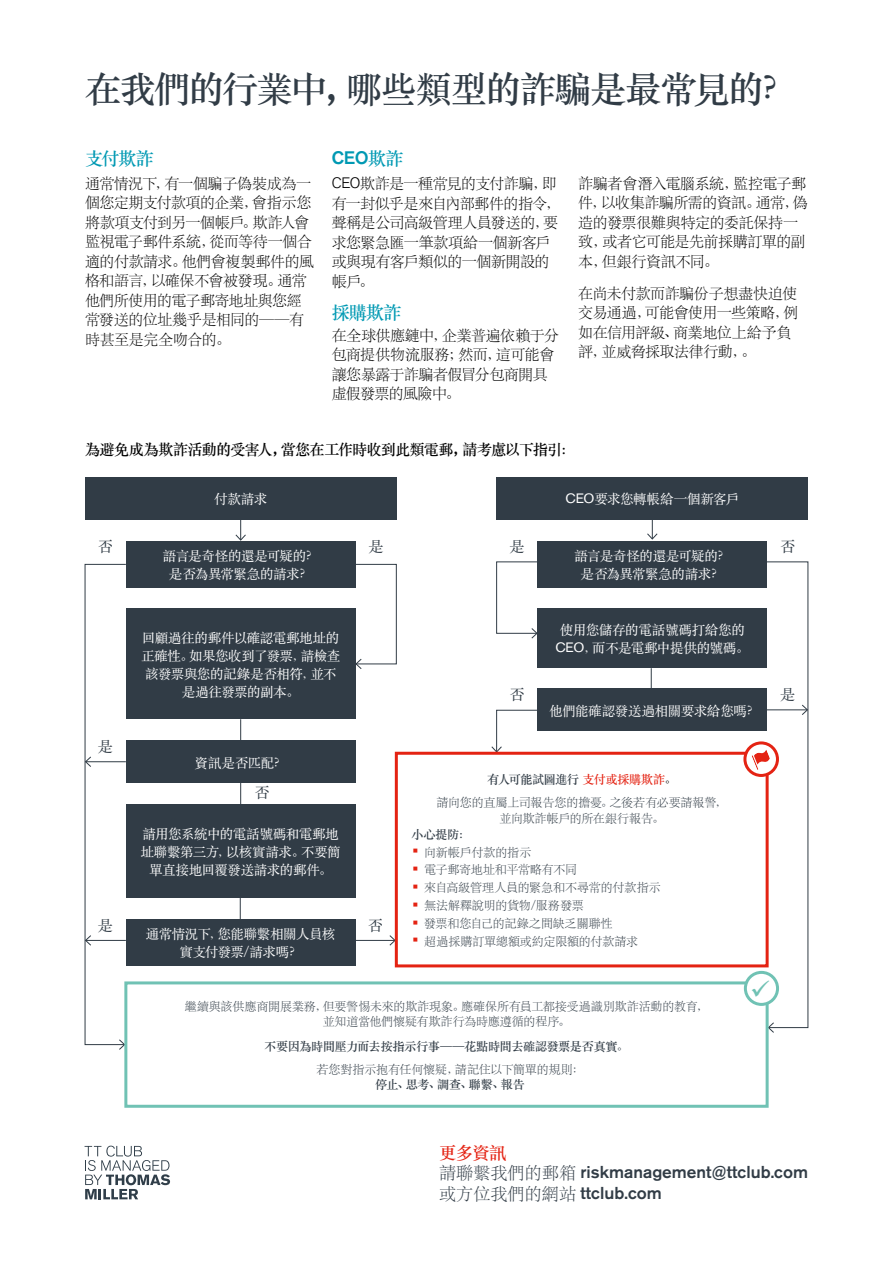
<style>
.page{position:relative;width:893px;height:1263px;background:#fff}
.page>*{position:absolute;margin:0;border:0;box-sizing:border-box;transform-origin:0 0}
.t1{font:36px "ST Songti SC Bold";letter-spacing:-.035em;color:#313c46}
.t2{font:18px "ST Songti SC Bold";letter-spacing:-.04em;color:#0099b3}
.t3{font:500 18px "Akzidenz Grotesk BE";color:#0099b3}
.t4{font:500 17.1px/20.5px "Akzidenz Grotesk BE";color:#313c46}
.t5{font:17.1px "ST Songti SC Bold";color:#e42313}
.t6{font:15px/19.5px "ST Songti SC Light";letter-spacing:-.03em;color:#000}
.t7{font:15px "ST Songti SC Bold";letter-spacing:-.045em;color:#000}
.t8{font:15px "ST Songti SC Regular";color:#313c46}
.t9{font:13.5px/18px "ST Songti SC Regular";letter-spacing:-.03em;color:#fff;text-align:center}
.t10{font:12px/15.8px "ST Songti SC Light";letter-spacing:-.01em;color:#313c46;text-align:center}
.t11{font:12px "ST Songti SC Bold";letter-spacing:-.025em;color:#313c46}
.s1{font-family:"ST Songti SC Bold";font-weight:400}
.s2{font-family:"Akzidenz Grotesk BE";font-weight:300}
.s3{font-family:"Akzidenz Grotesk BE"}
.s4{color:#e42313}
.s5{color:#000}
.s6{font-family:"Akzidenz Grotesk BE";font-weight:300;font-size:18px;color:#e42313}
.s7{font-family:"ST Songti SC Light";font-weight:400}
</style>
<div class="page">
<svg style="left:491px;top:709px;width:55px;height:43px"></svg>
<svg style="left:496px;top:561px;width:49px;height:78px"></svg>
<hr style="left:355px;top:940px;width:40px;height:1px;background:#313c46">
<svg style="left:389px;top:934px;width:6px;height:12px"></svg>
<hr style="left:240px;top:719px;width:1px;height:89px;background:#313c46">
<svg style="left:355px;top:564px;width:42px;height:106px"></svg>
<svg style="left:240px;top:898px;width:1px;height:21px"></svg>
<svg style="left:84px;top:564px;width:43px;height:486px"></svg>
<svg style="left:651px;top:668px;width:1px;height:21px"></svg>
<svg style="left:85px;top:1146px;width:85px;height:53px"></svg>
<div style="left:497px;top:477px;width:311px;height:42px;background:#313c46"></div>
<div style="left:85px;top:477px;width:311px;height:42px;background:#313c46"></div>
<div style="left:126px;top:541px;width:229px;height:46px;background:#313c46"></div>
<div style="left:537px;top:541px;width:230px;height:46px;background:#313c46"></div>
<div style="left:537px;top:609px;width:230px;height:59px;background:#313c46"></div>
<div style="left:537px;top:689px;width:230px;height:42px;background:#313c46"></div>
<div style="left:126px;top:609px;width:229px;height:110px;background:#313c46"></div>
<div style="left:126px;top:740px;width:229px;height:43px;background:#313c46"></div>
<div style="left:126px;top:804px;width:229px;height:94px;background:#313c46"></div>
<div style="left:395px;top:752px;width:374px;height:215px;border:3px solid #e42313"></div>
<div style="left:126px;top:919px;width:229px;height:47px;background:#313c46"></div>
<div style="left:124px;top:981px;width:645px;height:127px;border:3px solid #70c2b4"></div>
<svg style="left:745px;top:743px;width:32px;height:32px"></svg>
<div style="left:743px;top:741px;width:36px;height:36px;border:3px solid #e42313;border-radius:50%"></div>
<svg style="left:745px;top:972px;width:32px;height:32px"></svg>
<div style="left:744px;top:971px;width:35px;height:35px;border:3px solid #70c2b4;border-radius:50%"></div>
<svg style="left:235px;top:519px;width:12px;height:22px"></svg>
<svg style="left:646px;top:519px;width:12px;height:21px"></svg>
<svg style="left:752px;top:561px;width:57px;height:472px"></svg>
<h1 class="t1" style="left:85px;top:66px;width:713px">在我們的行業中，哪些類型的詐騙是最常見的？</h1>
<p class="t2" style="left:85px;top:147px;width:70px">支付欺詐</p>
<p class="t6" style="left:85px;top:172px;width:230px">通常情況下，有一個騙子偽裝成為一個您定期支付款項的企業，會指示您將款項支付到另一個帳戶。欺詐人會監視電子郵件系統，從而等待一個合適的付款請求。他們會複製郵件的風格和語言，以確保不會被發現。通常他們所使用的電子郵寄地址與您經常發送的位址幾乎是相同的——有時甚至是完全吻合的。</p>
<p class="t3" style="left:332px;top:147px;width:73px">CEO<span class="s1">欺詐</span></p>
<p class="t6" style="left:332px;top:173px;width:230px"><span class="s2">CEO</span>欺詐是一種常見的支付詐騙，即有一封似乎是來自內部郵件的指令，聲稱是公司高級管理人員發送的，要求您緊急匯一筆款項給一個新客戶或與現有客戶類似的一個新開設的帳戶。</p>
<p class="t2" style="left:332px;top:301px;width:71px">採購欺詐</p>
<p class="t6" style="left:332px;top:324px;width:229px">在全球供應鏈中，企業普遍依賴于分包商提供物流服務；然而，這可能會讓您暴露于詐騙者假冒分包商開具虛假發票的風險中。</p>
<p class="t6" style="left:578px;top:172px;width:231px">詐騙者會潛入電腦系統，監控電子郵件，以收集詐騙所需的資訊。通常，偽造的發票很難與特定的委託保持一致，或者它可能是先前採購訂單的副本，但銀行資訊不同。</p>
<p class="t6" style="left:578px;top:283px;width:221px">在尚未付款而詐騙份子想盡快迫使交易通過，可能會使用一些策略，例如在信用評級、商業地位上給予負評，並威脅採取法律行動，。</p>
<p class="t7" style="left:85px;top:440px;width:492px">為避免成為欺詐活動的受害人，當您在工作時收到此類電郵，請考慮以下指引：</p>
<p class="t9" style="left:214px;top:489px;width:55px">付款請求</p>
<p class="t9" style="left:565px;top:489px;width:175px"><span class="s3">CEO</span>要求您轉帳給一個新客戶</p>
<p class="t8" style="left:98px;top:537px;width:16px">否</p>
<p class="t8" style="left:368px;top:537px;width:16px">是</p>
<p class="t8" style="left:510px;top:537px;width:16px">是</p>
<p class="t8" style="left:780px;top:537px;width:16px">否</p>
<p class="t9" style="left:163px;top:546px;width:157px">語言是奇怪的還是可疑的？是否為異常緊急的請求？</p>
<p class="t9" style="left:574px;top:546px;width:157px">語言是奇怪的還是可疑的？是否為異常緊急的請求？</p>
<p class="t8" style="left:98px;top:737px;width:16px">是</p>
<p class="t9" style="left:141px;top:628px;width:201px">回顧過往的郵件以確認電郵地址的正確性。如果您收到了發票，請檢查該發票與您的記錄是否相符，並不是過往發票的副本。</p>
<p class="t9" style="left:195px;top:753px;width:94px">資訊是否匹配？</p>
<p class="t8" style="left:254px;top:783px;width:16px">否</p>
<p class="t9" style="left:141px;top:824px;width:201px">請用您系統中的電話號碼和電郵地址聯繫第三方，以核實請求。不要簡單直接地回覆發送請求的郵件。</p>
<p class="t8" style="left:98px;top:916px;width:16px">是</p>
<p class="t8" style="left:368px;top:916px;width:16px">否</p>
<p class="t9" style="left:146px;top:925px;width:191px">通常情況下，您能聯繫相關人員核</p>
<p class="t9" style="left:180px;top:943px;width:124px">實支付發票/請求嗎？</p>
<p class="t9" style="left:555px;top:621px;width:195px">使用您儲存的電話號碼打給您的<br><span class="s3">CEO</span>，而不是電郵中提供的號碼。</p>
<p class="t8" style="left:510px;top:685px;width:16px">否</p>
<p class="t8" style="left:780px;top:685px;width:16px">是</p>
<p class="t9" style="left:549px;top:701px;width:212px">他們能確認發送過相關要求給您嗎？</p>
<p class="t11" style="left:487px;top:772px;width:191px">有人可能試圖進行<span class="s4">支付或採購欺詐</span><span class="s5">。</span></p>
<p class="t10" style="left:437px;top:794px;width:292px">請向您的直屬上司報告您的擔憂。之後若有必要請報警，並向欺詐帳戶的所在銀行報告。</p>
<p class="t11" style="left:411px;top:826px;width:60px">小心提防：</p>
<p class="t10" style="left:412px;top:843px;width:121px"><span class="s6">•</span> 向新帳戶付款的指示</p>
<p class="t10" style="left:412px;top:861px;width:166px"><span class="s6">•</span> 電子郵寄地址和平常略有不同</p>
<p class="t10" style="left:412px;top:879px;width:250px"><span class="s6">•</span> 來自高級管理人員的緊急和不尋常的付款指示</p>
<p class="t10" style="left:412px;top:897px;width:173px"><span class="s6">•</span> 無法解釋說明的貨物/服務發票</p>
<p class="t10" style="left:412px;top:915px;width:202px"><span class="s6">•</span> 發票和您自己的記錄之間缺乏關聯性</p>
<p class="t10" style="left:412px;top:933px;width:227px"><span class="s6">•</span> 超過採購訂單總額或約定限額的付款請求</p>
<p class="t10" style="left:185px;top:997px;width:525px">繼續與該供應商開展業務，但要警惕未來的欺詐現象。應確保所有員工都接受過識別欺詐活動的教育，並知道當他們懷疑有欺詐行為時應遵循的程序。</p>
<p class="t11" style="left:265px;top:1038px;width:365px">不要因為時間壓力而去按指示行事——花點時間去確認發票是否真實。</p>
<p class="t10" style="left:316px;top:1060px;width:269px">若您對指示抱有任何懷疑，請記住以下簡單的規則：</p>
<p class="t11" style="left:375px;top:1077px;width:151px">停止、思考、調查、聯繫、報告</p>
<p class="t5" style="left:439px;top:1142px;width:69px">更多資訊</p>
<p class="t4" style="left:439px;top:1162px;width:370px"><span class="s7">請聯繫我們的郵箱</span> riskmanagement@ttclub.com<span class="s7">或方位我們的網站</span> ttclub.com</p>
</div>
